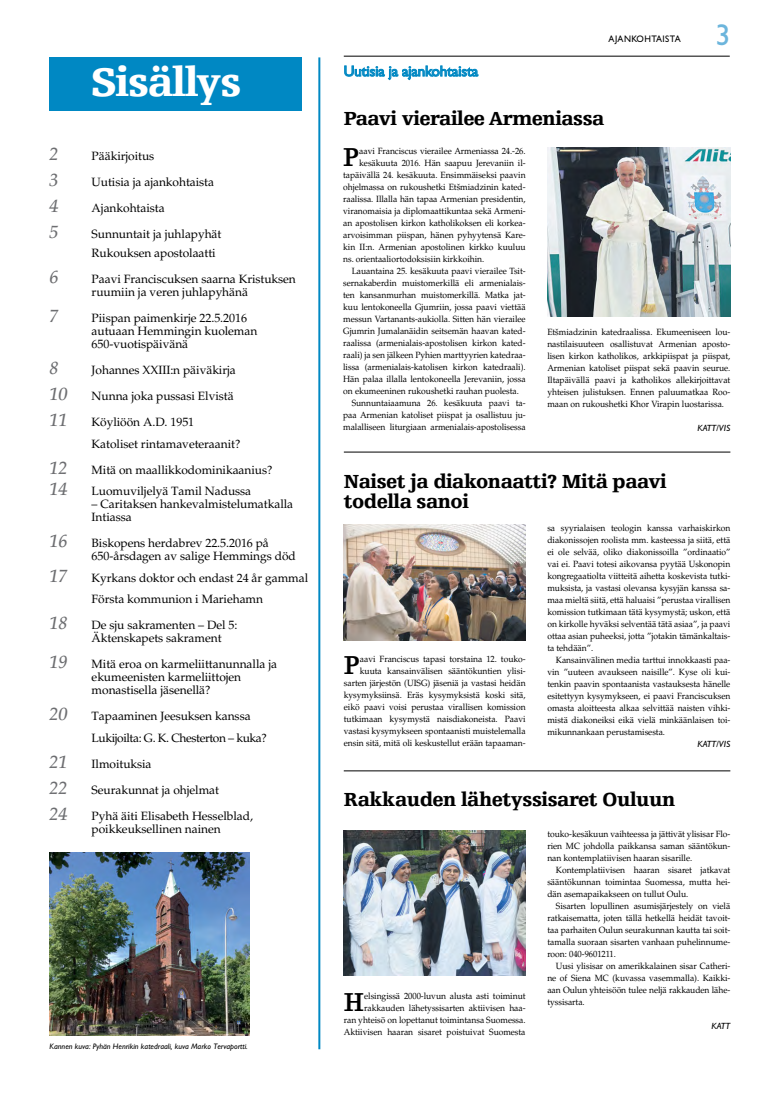
<style>
.page{position:relative;width:780px;height:1106px;background:#fff}
.page>*{position:absolute;margin:0;border:0;box-sizing:border-box;transform-origin:0 0}
.t1{font:900 42px "Egyptienne FLT Std";letter-spacing:-.035em;color:#fff}
.t2{font:30px "Gill Sans Std";color:#6cb5dc}
.t3{font:700 27.4px "Egyptienne FLT Std";color:#000;scale:.95 1}
.t4{font:900 20px/20px "Egyptienne FLT Std";letter-spacing:-.025em;color:#000}
.t5{font:italic 500 18px "Palatino LT Std";letter-spacing:-.005em;color:#6d6e71}
.t6{font:15px "Gill Sans Std";letter-spacing:-.01em;color:#0088c3}
.t7{font:12px/13px "Palatino LT Std";letter-spacing:-.005em;color:#000}
.t8{font:9.5px "Gill Sans Std";letter-spacing:.04em;color:#000;scale:.95 1}
.t9{font:9px/12px "Palatino LT Std";letter-spacing:-.005em;color:#000;text-align:justify;scale:.95 1}
.t10{font:italic 9px "Gill Sans Std";color:#000;scale:1.05 1}
.t11{font:italic 8px "Gill Sans Std";color:#000}
</style>
<div class="page">
<hr style="left:318px;top:57px;width:2px;height:992px;background:#0088c3">
<hr style="left:344px;top:56px;width:385px;height:1px;background:#000">
<svg style="left:344px;top:66px;width:134px;height:14px"></svg>
<div style="left:50px;top:57px;width:252px;height:54px;background:#0088c3"></div>
<hr style="left:344px;top:452px;width:386px;height:1px;background:#000">
<hr style="left:344px;top:770px;width:386px;height:1px;background:#000">
<img style="left:547px;top:147px;width:183px;height:169px">
<img style="left:344px;top:524px;width:181px;height:117px">
<img style="left:344px;top:830px;width:181px;height:145px">
<img style="left:50px;top:852px;width:199px;height:183px">
<h1 class="t1" style="left:91px;top:59px;width:152px">Sisällys</h1>
<h3 class="t5" style="left:50px;top:144px;width:10px">2</h3>
<h3 class="t7" style="left:92px;top:150px;width:64px">Pääkirjoitus</h3>
<h3 class="t5" style="left:50px;top:170px;width:10px">3</h3>
<h3 class="t7" style="left:92px;top:176px;width:124px">Uutisia ja ajankohtaista</h3>
<h3 class="t5" style="left:50px;top:196px;width:10px">4</h3>
<h3 class="t7" style="left:92px;top:202px;width:75px">Ajankohtaista</h3>
<h3 class="t5" style="left:50px;top:222px;width:10px">5</h3>
<h3 class="t7" style="left:92px;top:225px;width:131px;line-height:18.7px">Sunnuntait ja juhlapyhät<br>Rukouksen apostolaatti</h3>
<h3 class="t5" style="left:50px;top:266px;width:10px">6</h3>
<h3 class="t7" style="left:92px;top:272px;width:206px">Paavi Franciscuksen saarna Kristuksen ruumiin ja veren juhlapyhänä</h3>
<h3 class="t5" style="left:50px;top:305px;width:10px">7</h3>
<h3 class="t7" style="left:92px;top:311px;width:167px">Piispan paimenkirje 22.5.2016 autuaan Hemmingin kuoleman<br>650-vuotispäivänä</h3>
<h3 class="t5" style="left:50px;top:357px;width:10px">8</h3>
<h3 class="t7" style="left:92px;top:363px;width:146px">Johannes XXIII:n päiväkirja</h3>
<h3 class="t5" style="left:50px;top:383px;width:19px">10</h3>
<h3 class="t7" style="left:92px;top:389px;width:144px">Nunna joka pussasi Elvistä</h3>
<h3 class="t5" style="left:50px;top:409px;width:19px">11</h3>
<h3 class="t7" style="left:92px;top:411px;width:150px;line-height:21.5px">Köyliöön A.D. 1951<br>Katoliset rintamaveteraanit?</h3>
<h3 class="t5" style="left:50px;top:457px;width:19px">12</h3>
<h3 class="t7" style="left:92px;top:463px;width:182px">Mitä on maallikkodominikaanius?</h3>
<h3 class="t5" style="left:50px;top:478px;width:19px">14</h3>
<h3 class="t7" style="left:92px;top:484px;width:161px">Luomuviljelyä Tamil Nadussa</h3>
<h3 class="t7" style="left:92px;top:497px;width:203px">– Caritaksen hankevalmistelumatkalla<br>Intiassa</h3>
<h3 class="t5" style="left:50px;top:530px;width:19px">16</h3>
<h3 class="t7" style="left:92px;top:536px;width:206px">Biskopens herdabrev 22.5.2016 på<br>650-årsdagen av salige Hemmings död</h3>
<h3 class="t5" style="left:50px;top:565px;width:19px">17</h3>
<h3 class="t7" style="left:92px;top:567px;width:218px;line-height:21.5px">Kyrkans doktor och endast 24 år gammal<br>Första kommunion i Mariehamn</h3>
<h3 class="t5" style="left:50px;top:612px;width:19px">18</h3>
<h3 class="t7" style="left:92px;top:618px;width:147px">De sju sakramenten – Del 5:<br>Äktenskapets sakrament</h3>
<h3 class="t5" style="left:50px;top:651px;width:19px">19</h3>
<h3 class="t7" style="left:92px;top:657px;width:187px">Mitä eroa on karmeliittanunnalla ja ekumeenisten karmeliittojen monastisella jäsenellä?</h3>
<h3 class="t5" style="left:50px;top:703px;width:19px">20</h3>
<h3 class="t7" style="left:92px;top:705px;width:177px;line-height:21.5px">Tapaaminen Jeesuksen kanssa<br>Lukijoilta: G. K. Chesterton – kuka?</h3>
<h3 class="t5" style="left:50px;top:751px;width:19px">21</h3>
<h3 class="t7" style="left:92px;top:757px;width:61px">Ilmoituksia</h3>
<h3 class="t5" style="left:50px;top:777px;width:19px">22</h3>
<h3 class="t7" style="left:92px;top:783px;width:129px">Seurakunnat ja ohjelmat</h3>
<h3 class="t5" style="left:50px;top:803px;width:19px">24</h3>
<h3 class="t7" style="left:92px;top:809px;width:163px">Pyhä äiti Elisabeth Hesselblad, poikkeuksellinen nainen</h3>
<p class="t11" style="left:50px;top:1042px;width:200px">Kannen kuva: Pyhän Henrikin katedraali, kuva Marko Tervaportti.</p>
<h3 class="t6" style="left:344px;top:62px;width:136px">Uutisia ja ajankohtaista</h3>
<p class="t8" style="left:608px;top:34px;width:77px">AJANKOHTAISTA</p>
<h3 class="t4" style="left:344px;top:109px;width:262px">Paavi vierailee Armeniassa</h3>
<h2 class="t2" style="left:715px;top:18px;width:16px">3</h2>
<h3 class="t3" style="left:343px;top:142px;width:18px">P</h3>
<p class="t9" style="left:359px;top:145px;width:177px">aavi Franciscus vierailee Armeniassa 24.-26.</p>
<p class="t9" style="left:359px;top:157px;width:177px">kesäkuuta 2016. Hän saapuu Jerevaniin il-</p>
<p class="t9" style="left:343px;top:169px;width:193px">tapäivällä 24. kesäkuuta. Ensimmäiseksi paavin</p>
<p class="t9" style="left:343px;top:181px;width:193px">ohjelmassa on rukoushetki Etšmiadzinin kated-</p>
<p class="t9" style="left:343px;top:193px;width:193px">raalissa. Illalla hän tapaa Armenian presidentin,</p>
<p class="t9" style="left:343px;top:205px;width:193px">viranomaisia ja diplomaattikuntaa sekä Armeni-</p>
<p class="t9" style="left:343px;top:217px;width:193px">an apostolisen kirkon katholikoksen eli korkea-</p>
<p class="t9" style="left:343px;top:229px;width:193px">arvoisimman piispan, hänen pyhyytensä Kare-</p>
<p class="t9" style="left:343px;top:241px;width:193px">kin II:n. Armenian apostolinen kirkko kuuluu</p>
<p class="t9" style="left:343px;top:253px;width:150px">ns. orientaaliortodoksisiin kirkkoihin.</p>
<p class="t9" style="left:351px;top:265px;width:185px">Lauantaina 25. kesäkuuta paavi vierailee Tsit-</p>
<p class="t9" style="left:343px;top:277px;width:193px">sernakaberdin muistomerkillä eli armenialais-</p>
<p class="t9" style="left:343px;top:289px;width:193px">ten kansanmurhan muistomerkillä. Matka jat-</p>
<p class="t9" style="left:343px;top:301px;width:193px">kuu lentokoneella Gjumriin, jossa paavi viettää</p>
<p class="t9" style="left:343px;top:313px;width:193px">messun Vartanants-aukiolla. Sitten hän vierailee</p>
<p class="t9" style="left:343px;top:325px;width:193px">Gjumrin Jumalanäidin seitsemän haavan kated-</p>
<p class="t9" style="left:343px;top:337px;width:193px">raalissa (armenialais-apostolisen kirkon kated-</p>
<p class="t9" style="left:343px;top:349px;width:193px">raali) ja sen jälkeen Pyhien marttyyrien katedraa-</p>
<p class="t9" style="left:343px;top:361px;width:193px">lissa (armenialais-katolisen kirkon katedraali).</p>
<p class="t9" style="left:343px;top:373px;width:193px">Hän palaa illalla lentokoneella Jerevaniin, jossa</p>
<p class="t9" style="left:343px;top:385px;width:186px">on ekumeeninen rukoushetki rauhan puolesta.</p>
<p class="t9" style="left:351px;top:397px;width:185px">Sunnuntaiaamuna 26. kesäkuuta paavi ta-</p>
<p class="t9" style="left:343px;top:409px;width:193px">paa Armenian katoliset piispat ja osallistuu ju-</p>
<p class="t9" style="left:343px;top:421px;width:193px">malalliseen liturgiaan armenialais-apostolisessa</p>
<p class="t9" style="left:547px;top:326px;width:194px">Etšmiadzinin katedraalissa. Ekumeeniseen lou&shy;nastilaisuuteen osallistuvat Armenian aposto&shy;lisen kirkon katholikos, arkkipiispat ja piispat, Armenian katoliset piispat sekä paavin seurue.<br>Iltapäivällä paavi ja katholikos allekirjoittavat yhteisen julistuksen. Ennen paluumatkaa Roo&shy;maan on rukoushetki Khor Virapin luostarissa.</p>
<p class="t10" style="left:697px;top:422px;width:33px">KATT/VIS</p>
<h3 class="t4" style="left:344px;top:472px;width:324px">Naiset ja diakonaatti? Mitä paavi todella sanoi</h3>
<p class="t9" style="left:344px;top:653px;width:193px;text-align:right">aavi Franciscus tapasi torstaina 12. touko&shy;kuuta kansainvälisen sääntökuntien ylisi&shy;sarten järjestön (UISG) jäseniä ja vastasi heidän kysymyksiinsä. Eräs kysymyksistä koski sitä, eikö paavi voisi perustaa virallisen komission tutkimaan kysymystä naisdiakoneista. Paavi vastasi kysymykseen spontaanisti muistelemalla ensin sitä, mitä oli keskustellut erään tapaaman-</p>
<h3 class="t3" style="left:344px;top:650px;width:18px">P</h3>
<p class="t9" style="left:547px;top:522px;width:194px">sa syyrialaisen teologin kanssa varhaiskirkon diakonissojen roolista mm. kasteessa ja siitä, että ei ole selvää, oliko diakonissoilla ”ordinaatio” vai ei. Paavi totesi aikovansa pyytää Uskonopin kongregaatiolta viitteitä aihetta koskevista tutki&shy;muksista, ja vastasi olevansa kysyjän kanssa sa&shy;maa mieltä siitä, että haluaisi ”perustaa virallisen komission tutkimaan tätä kysymystä; uskon, että on kirkolle hyväksi selventää tätä asiaa”, ja paavi ottaa asian puheeksi, jotta ”jotakin tämänkaltais&shy;ta tehdään”.</p>
<p class="t9" style="left:547px;top:654px;width:194px;text-indent:9px">Kansainvälinen media tarttui innokkaasti paa&shy;vin ”uuteen avaukseen naisille”. Kyse oli kui&shy;tenkin paavin spontaanista vastauksesta hänelle esitettyyn kysymykseen, ei paavi Franciscuksen omasta aloitteesta alkaa selvittää naisten vihki&shy;mistä diakoneiksi eikä vielä minkäänlaisen toi&shy;mikunnankaan perustamisesta.</p>
<p class="t10" style="left:697px;top:738px;width:33px">KATT/VIS</p>
<h3 class="t4" style="left:344px;top:790px;width:333px">Rakkauden lähetyssisaret Ouluun</h3>
<p class="t9" style="left:344px;top:990px;width:193px;text-align:right">elsingissä 2000-luvun alusta asti toiminut rakkauden lähetyssisarten aktiivisen haa-<br>ran yhteisö on lopettanut toimintansa Suomessa.<br>Aktiivisen haaran sisaret poistuivat Suomesta</p>
<h3 class="t3" style="left:344px;top:987px;width:23px">H</h3>
<p class="t9" style="left:547px;top:828px;width:194px">touko-kesäkuun vaihteessa ja jättivät ylisisar Flo&shy;rien MC johdolla paikkansa saman sääntökun&shy;nan kontemplatiivisen haaran sisarille.</p>
<p class="t9" style="left:547px;top:864px;width:194px;text-indent:9px">Kontemplatiivisen haaran sisaret jatkavat sääntökunnan toimintaa Suomessa, mutta hei&shy;dän asemapaikakseen on tullut Oulu.</p>
<p class="t9" style="left:547px;top:900px;width:194px;text-indent:9px">Sisarten lopullinen asumisjärjestely on vielä ratkaisematta, joten tällä hetkellä heidät tavoit&shy;taa parhaiten Oulun seurakunnan kautta tai soit&shy;tamalla suoraan sisarten vanhaan puhelinnume&shy;roon: 040-9601211.</p>
<p class="t9" style="left:547px;top:960px;width:194px;text-indent:9px">Uusi ylisisar on amerikkalainen sisar Catheri&shy;ne of Siena MC (kuvassa vasemmalla). Kaikki&shy;aan Oulun yhteisöön tulee neljä rakkauden lähe&shy;tyssisarta.</p>
<p class="t10" style="left:711px;top:1020px;width:20px">KATT</p>
</div>
